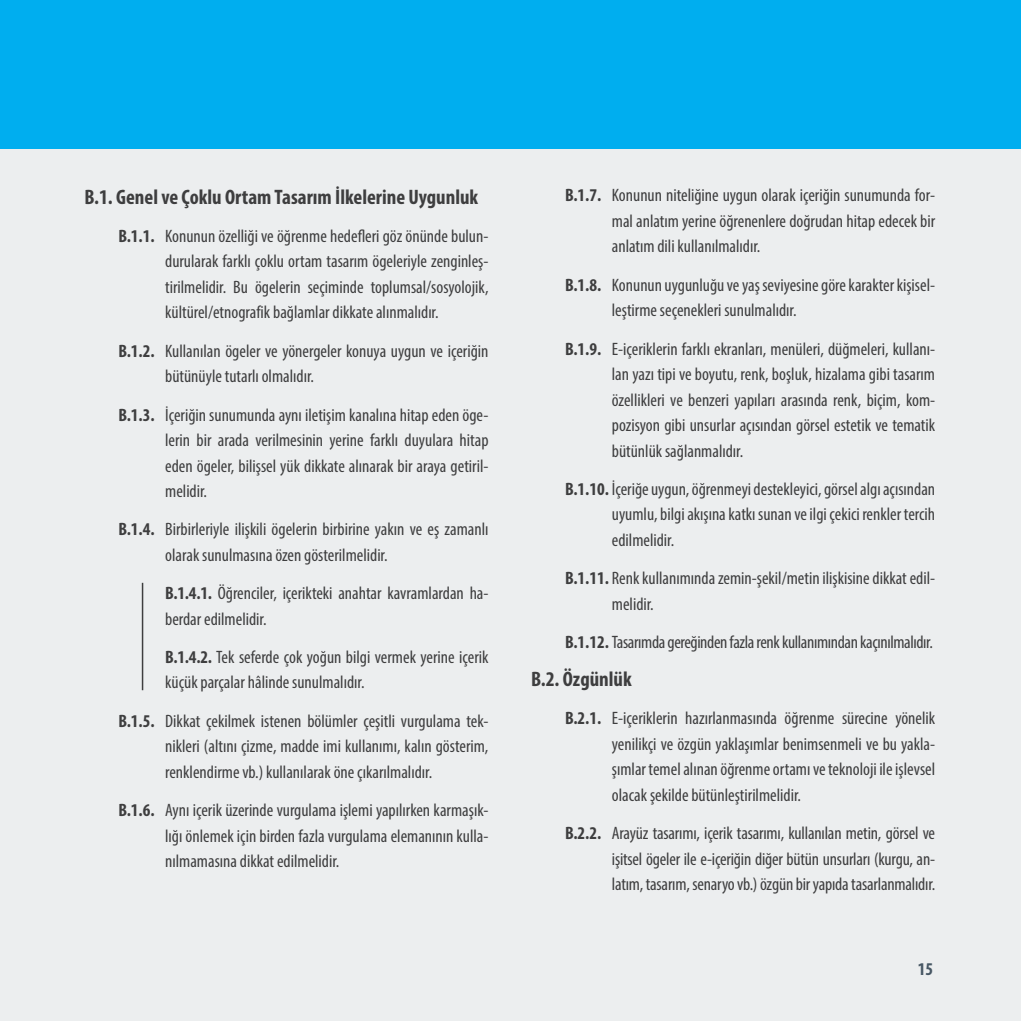
<style>
.page{position:relative;width:1021px;height:1021px;background:#fff}
.page>*{position:absolute;margin:0;border:0;box-sizing:border-box;transform-origin:0 0}
.t1{font:700 condensed 21px "Myriad Pro";color:#3e3e3f}
.t2{font:condensed 18px/25.5px "Myriad Pro";color:#3e3e3f;text-align:justify}
.t3{font:condensed 18px "Myriad Pro";letter-spacing:-.02em;color:#3e3e3f}
.t4{font:700 condensed 18px "Myriad Pro";color:#475764}
.s1{font-weight:700}
</style>
<div class="page">
<div style="left:0;top:0;width:1020px;height:1020px;background:#eceeef"></div>
<div style="left:0;top:0;width:1020px;height:149px;background:#00aeef"></div>
<hr style="left:142px;top:583px;width:1px;height:107px;background:#3e3e3f">
<p class="t1" style="left:84px;top:183px;width:395px">B.1. Genel ve Çoklu Ortam Tasarım İlkelerine Uygunluk</p>
<p class="t2" style="left:165px;top:223px;width:325px;text-indent:-47px"><span class="s1">B.1.1.</span> Konunun özelliği ve öğrenme hedefleri göz önünde bulun&shy;durularak farklı çoklu ortam tasarım ögeleriyle zenginleş&shy;tirilmelidir. Bu ögelerin seçiminde toplumsal/sosyolojik, kültürel/etnografik bağlamlar dikkate alınmalıdır.</p>
<p class="t2" style="left:165px;top:338px;width:325px;text-indent:-47px"><span class="s1">B.1.2.</span> Kullanılan ögeler ve yönergeler konuya uygun ve içeriğin bütünüyle tutarlı olmalıdır.</p>
<p class="t2" style="left:165px;top:401px;width:325px;text-indent:-47px"><span class="s1">B.1.3.</span> İçeriğin sunumunda aynı iletişim kanalına hitap eden öge&shy;lerin bir arada verilmesinin yerine farklı duyulara hitap eden ögeler, bilişsel yük dikkate alınarak bir araya getiril&shy;melidir.</p>
<p class="t2" style="left:165px;top:516px;width:325px;text-indent:-47px"><span class="s1">B.1.4.</span> Birbirleriyle ilişkili ögelerin birbirine yakın ve eş zamanlı olarak sunulmasına özen gösterilmelidir.</p>
<p class="t2" style="left:165px;top:580px;width:325px"><span class="s1">B.1.4.1.</span> Öğrenciler, içerikteki anahtar kavramlardan ha&shy;berdar edilmelidir.</p>
<p class="t2" style="left:165px;top:644px;width:325px"><span class="s1">B.1.4.2.</span> Tek seferde çok yoğun bilgi vermek yerine içerik küçük parçalar hâlinde sunulmalıdır.</p>
<p class="t2" style="left:165px;top:707px;width:325px;text-indent:-47px"><span class="s1">B.1.5.</span> Dikkat çekilmek istenen bölümler çeşitli vurgulama tek&shy;nikleri (altını çizme, madde imi kullanımı, kalın gösterim, renklendirme vb.) kullanılarak öne çıkarılmalıdır.</p>
<p class="t2" style="left:165px;top:797px;width:325px;text-indent:-47px"><span class="s1">B.1.6.</span> Aynı içerik üzerinde vurgulama işlemi yapılırken karmaşık&shy;lığı önlemek için birden fazla vurgulama elemanının kulla&shy;nılmamasına dikkat edilmelidir.</p>
<p class="t2" style="left:612px;top:182px;width:325px;text-indent:-47px"><span class="s1">B.1.7.</span> Konunun niteliğine uygun olarak içeriğin sunumunda for&shy;mal anlatım yerine öğrenenlere doğrudan hitap edecek bir anlatım dili kullanılmalıdır.</p>
<p class="t2" style="left:612px;top:272px;width:325px;text-indent:-47px"><span class="s1">B.1.8.</span> Konunun uygunluğu ve yaş seviyesine göre karakter kişisel&shy;leştirme seçenekleri sunulmalıdır.</p>
<p class="t2" style="left:612px;top:335px;width:325px;text-indent:-47px"><span class="s1">B.1.9.</span> E-içeriklerin farklı ekranları, menüleri, düğmeleri, kullanı&shy;lan yazı tipi ve boyutu, renk, boşluk, hizalama gibi tasarım özellikleri ve benzeri yapıları arasında renk, biçim, kom&shy;pozisyon gibi unsurlar açısından görsel estetik ve tematik bütünlük sağlanmalıdır.</p>
<p class="t2" style="left:612px;top:476px;width:325px;text-indent:-47px"><span class="s1">B.1.10.</span> İçeriğe uygun, öğrenmeyi destekleyici, görsel algı açısından uyumlu, bilgi akışına katkı sunan ve ilgi çekici renkler tercih edilmelidir.</p>
<p class="t2" style="left:612px;top:565px;width:325px;text-indent:-47px"><span class="s1">B.1.11.</span> Renk kullanımında zemin-şekil/metin ilişkisine dikkat edil&shy;melidir.</p>
<p class="t3" style="left:565px;top:631px;width:369px"><span class="s1">B.1.12.</span> Tasarımda gereğinden fazla renk kullanımından kaçınılmalıdır.</p>
<p class="t1" style="left:531px;top:666px;width:102px">B.2. Özgünlük</p>
<p class="t2" style="left:612px;top:705px;width:325px;text-indent:-47px"><span class="s1">B.2.1.</span> E-içeriklerin hazırlanmasında öğrenme sürecine yönelik yenilikçi ve özgün yaklaşımlar benimsenmeli ve bu yakla&shy;şımlar temel alınan öğrenme ortamı ve teknoloji ile işlevsel olacak şekilde bütünleştirilmelidir.</p>
<p class="t2" style="left:612px;top:820px;width:325px;text-indent:-47px"><span class="s1">B.2.2.</span> Arayüz tasarımı, içerik tasarımı, kullanılan metin, görsel ve işitsel ögeler ile e-içeriğin diğer bütün unsurları (kurgu, an&shy;latım, tasarım, senaryo vb.) özgün bir yapıda tasarlanmalıdır.</p>
<p class="t4" style="left:917px;top:957px;width:17px">15</p>
</div>
